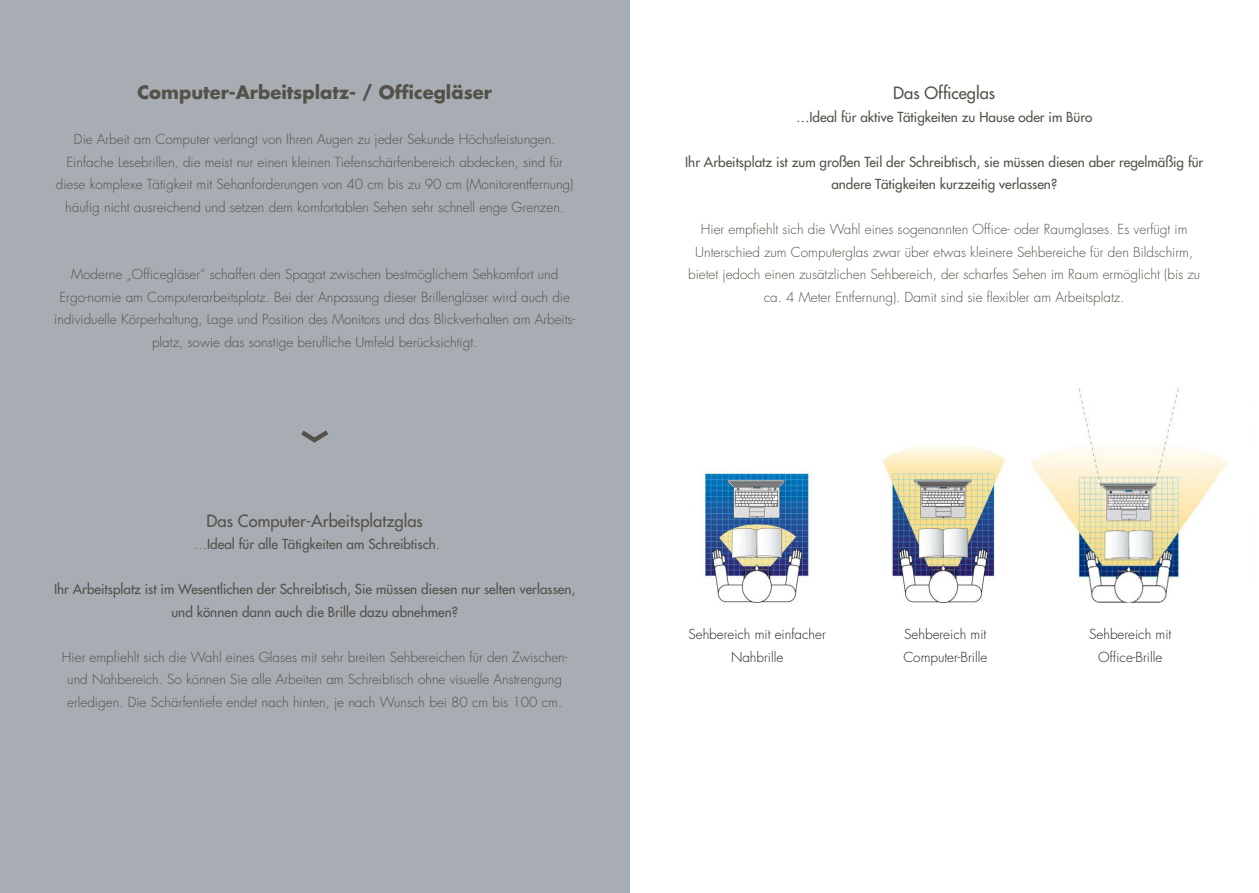
<style>
.page{position:relative;width:1259px;height:893px;background:#fff}
.page>*{position:absolute;margin:0;border:0;box-sizing:border-box;transform-origin:0 0}
.t1{font:700 18px "Futura Std";color:#535249}
.t2{font:500 16.5px "Futura Std";color:#535249}
.t3{font:300 13.5px/22.5px "Futura Std";color:#535249;text-align:center}
.t4{font:500 13.5px/22.5px "Futura Std";color:#535249;text-align:center}
.t5{font:300 13.5px/22.5px "Futura Std";color:#231f20;text-align:center}
.s1{font-weight:300}
</style>
<div class="page">
<div style="left:0;top:0;width:629px;height:893px;background:#a8acb3"></div>
<svg style="left:301px;top:430px;width:27px;height:13px"></svg>
<img style="left:703px;top:470px;width:110px;height:133px">
<img style="left:883px;top:446px;width:121px;height:157px">
<img style="left:1030px;top:388px;width:197px;height:214px">
<h1 class="t1" style="left:137px;top:80px;width:356px">Computer-Arbeitsplatz- / Officegläser</h1>
<p class="t3" style="left:56px;top:128px;width:519px">Die Arbeit am Computer verlangt von Ihren Augen zu jeder Sekunde Höchstleistungen.<br>Einfache Lesebrillen, die meist nur einen kleinen Tiefenschärfenbereich abdecken, sind für diese komplexe Tätigkeit mit Sehanforderungen von 40 cm bis zu 90 cm (Monitorentfernung) häufig nicht ausreichend und setzen dem komfortablen Sehen sehr schnell enge Grenzen.</p>
<p class="t3" style="left:54px;top:263px;width:522px">Moderne „Officegläser“ schaffen den Spagat zwischen bestmöglichem Sehkomfort und Ergo-nomie am Computerarbeitsplatz. Bei der Anpassung dieser Brillengläser wird auch die individuelle Körperhaltung, Lage und Position des Monitors und das Blickverhalten am Arbeits&shy;platz, sowie das sonstige berufliche Umfeld berücksichtigt.</p>
<p class="t2" style="left:207px;top:510px;width:218px">Das Computer-Arbeitsplatzglas</p>
<p class="t4" style="left:194px;top:533px;width:248px"><span class="s1">…</span>Ideal für alle Tätigkeiten am Schreibtisch<span class="s1">.</span></p>
<p class="t4" style="left:54px;top:578px;width:523px">Ihr Arbeitsplatz ist im Wesentlichen der Schreibtisch, Sie müssen diesen nur selten verlassen, und können dann auch die Brille dazu abnehmen?</p>
<p class="t3" style="left:62px;top:646px;width:507px">Hier empfiehlt sich die Wahl eines Glases mit sehr breiten Sehbereichen für den Zwischen&shy;und Nahbereich. So können Sie alle Arbeiten am Schreibtisch ohne visuelle Anstrengung erledigen. Die Schärfentiefe endet nach hinten, je nach Wunsch bei 80 cm bis 100 cm.</p>
<p class="t2" style="left:893px;top:83px;width:103px">Das Officeglas</p>
<p class="t4" style="left:796px;top:105px;width:298px">…Ideal für aktive Tätigkeiten zu Hause oder im Büro</p>
<p class="t4" style="left:685px;top:150px;width:520px">Ihr Arbeitsplatz ist zum großen Teil der Schreibtisch, sie müssen diesen aber regelmäßig für andere Tätigkeiten kurzzeitig verlassen?</p>
<p class="t3" style="left:688px;top:218px;width:513px">Hier empfiehlt sich die Wahl eines sogenannten Office- oder Raumglases. Es verfügt im Unterschied zum Computerglas zwar über etwas kleinere Sehbereiche für den Bildschirm, bietet jedoch einen zusätzlichen Sehbereich, der scharfes Sehen im Raum ermöglicht (bis zu ca. 4 Meter Entfernung). Damit sind sie flexibler am Arbeitsplatz.</p>
<p class="t5" style="left:688px;top:623px;width:139px">Sehbereich mit einfacher<br>Nahbrille</p>
<p class="t5" style="left:903px;top:623px;width:85px;text-align:left">Sehbereich mit<br>Computer-Brille</p>
<p class="t5" style="left:1089px;top:623px;width:84px">Sehbereich mit<br>Office-Brille</p>
</div>
